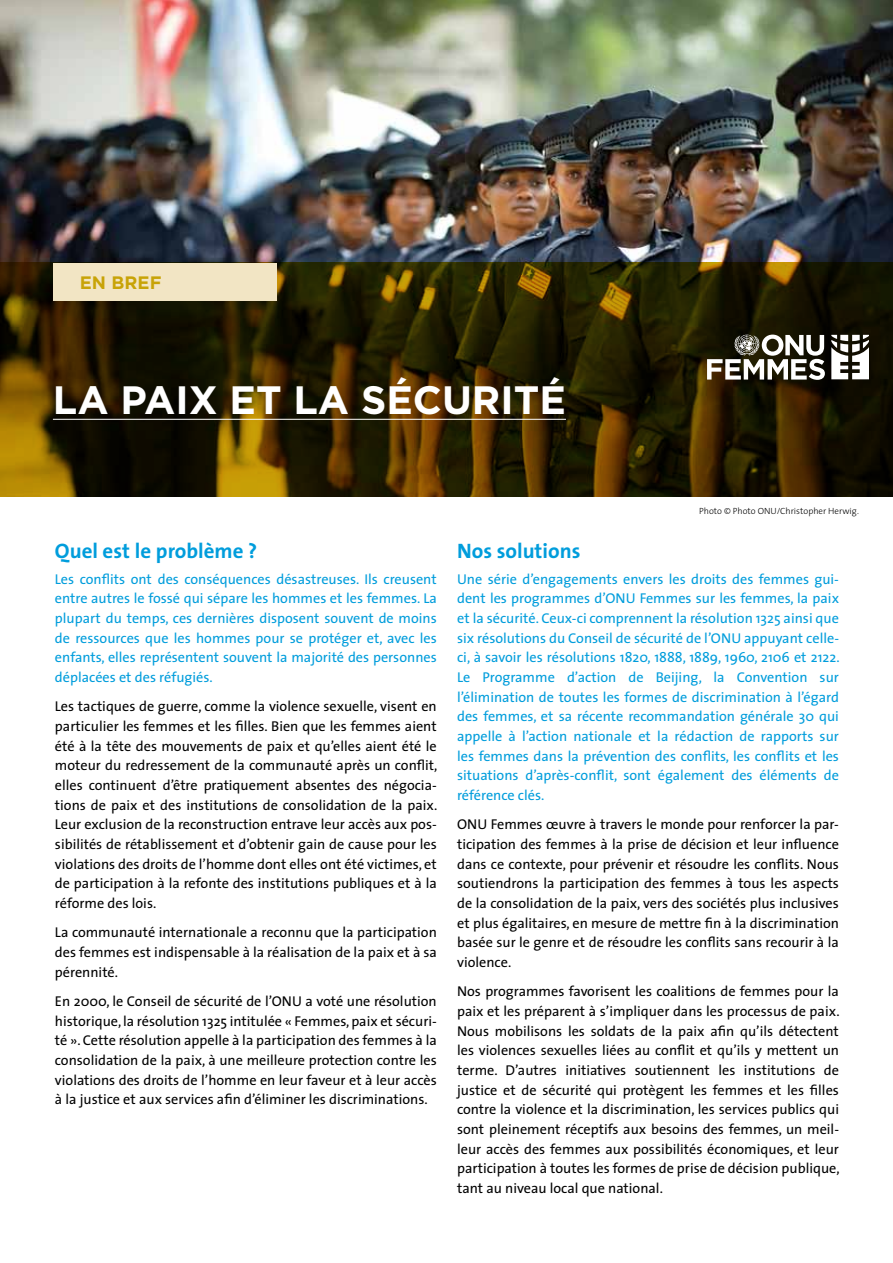
<style>
.page{position:relative;width:893px;height:1263px;background:#fff}
.page>*{position:absolute;margin:0;border:0;box-sizing:border-box;transform-origin:0 0}
.t1{font:700 39.6px "Gotham";color:#fff}
.t2{font:700 21px "The Sans";color:#009ddc}
.t3{font:700 18px "Gotham";color:#c8a307}
.t4{font:14.25px/19.6px "The Sans";color:#000;text-align:justify}
.t5{font:14.25px/19.6px "The Sans";color:#009ddc;text-align:justify}
.t6{font:300 9px "The Sans";color:#000}
</style>
<div class="page">
<img style="left:0;top:0;width:893px;height:263px">
<svg style="left:0;top:263px;width:893px;height:234px;background:#312401"></svg>
<hr style="left:53px;top:419px;width:513px;height:1px;background:#fff">
<div style="left:53px;top:263px;width:224px;height:38px;background:#f2e5c4"></div>
<svg style="left:707px;top:334px;width:118px;height:46px"></svg>
<svg style="left:831px;top:335px;width:38px;height:44px"></svg>
<p class="t3" style="left:80px;top:272px;width:83px">EN BREF</p>
<h1 class="t1" style="left:53px;top:377px;width:515px">LA PAIX ET LA SÉCURITÉ</h1>
<p class="t6" style="left:699px;top:503px;width:161px">Photo © Photo ONU/Christopher Herwig.</p>
<h2 class="t2" style="left:55px;top:533px;width:204px">Quel est le problème ?</h2>
<p class="t5" style="left:55px;top:569px;width:383px">Les conflits ont des conséquences désastreuses. Ils creusent entre autres le fossé qui sépare les hommes et les femmes. La plupart du temps, ces dernières disposent souvent de moins de ressources que les hommes pour se protéger et, avec les enfants, elles représentent souvent la majorité des personnes déplacées et des réfugiés.</p>
<p class="t4" style="left:55px;top:696px;width:384px">Les tactiques de guerre, comme la violence sexuelle, visent en particulier les femmes et les filles. Bien que les femmes aient été à la tête des mouvements de paix et qu’elles aient été le moteur du redressement de la communauté après un conflit, elles continuent d’être pratiquement absentes des négocia&shy;tions de paix et des institutions de consolidation de la paix.<br>Leur exclusion de la reconstruction entrave leur accès aux pos&shy;sibilités de rétablissement et d’obtenir gain de cause pour les violations des droits de l’homme dont elles ont été victimes, et de participation à la refonte des institutions publiques et à la réforme des lois.</p>
<p class="t4" style="left:55px;top:922px;width:383px">La communauté internationale a reconnu que la participation des femmes est indispensable à la réalisation de la paix et à sa pérennité.</p>
<p class="t4" style="left:55px;top:991px;width:383px">En 2000, le Conseil de sécurité de l’ONU a voté une résolution historique, la résolution 1325 intitulée « Femmes, paix et sécuri&shy;té ». Cette résolution appelle à la participation des femmes à la consolidation de la paix, à une meilleure protection contre les violations des droits de l’homme en leur faveur et à leur accès à la justice et aux services afin d’éliminer les discriminations.</p>
<h2 class="t2" style="left:457px;top:533px;width:125px">Nos solutions</h2>
<p class="t5" style="left:457px;top:569px;width:384px">Une série d’engagements envers les droits des femmes gui&shy;dent les programmes d’ONU Femmes sur les femmes, la paix et la sécurité. Ceux-ci comprennent la résolution 1325 ainsi que six résolutions du Conseil de sécurité de l’ONU appuyant celle&shy;ci, à savoir les résolutions 1820, 1888, 1889, 1960, 2106 et 2122.<br>Le Programme d’action de Beijing, la Convention sur l’élimination de toutes les formes de discrimination à l’égard des femmes, et sa récente recommandation générale 30 qui appelle à l’action nationale et la rédaction de rapports sur les femmes dans la prévention des conflits, les conflits et les situations d’après-conflit, sont également des éléments de référence clés.</p>
<p class="t4" style="left:457px;top:814px;width:383px">ONU Femmes œuvre à travers le monde pour renforcer la par&shy;ticipation des femmes à la prise de décision et leur influence dans ce contexte, pour prévenir et résoudre les conflits. Nous soutiendrons la participation des femmes à tous les aspects de la consolidation de la paix, vers des sociétés plus inclusives et plus égalitaires, en mesure de mettre fin à la discrimination basée sur le genre et de résoudre les conflits sans recourir à la violence.</p>
<p class="t4" style="left:457px;top:981px;width:384px">Nos programmes favorisent les coalitions de femmes pour la paix et les préparent à s’impliquer dans les processus de paix.<br>Nous mobilisons les soldats de la paix afin qu’ils détectent les violences sexuelles liées au conflit et qu’ils y mettent un terme. D’autres initiatives soutiennent les institutions de justice et de sécurité qui protègent les femmes et les filles contre la violence et la discrimination, les services publics qui sont pleinement réceptifs aux besoins des femmes, un meil&shy;leur accès des femmes aux possibilités économiques, et leur participation à toutes les formes de prise de décision publique, tant au niveau local que national.</p>
</div>
